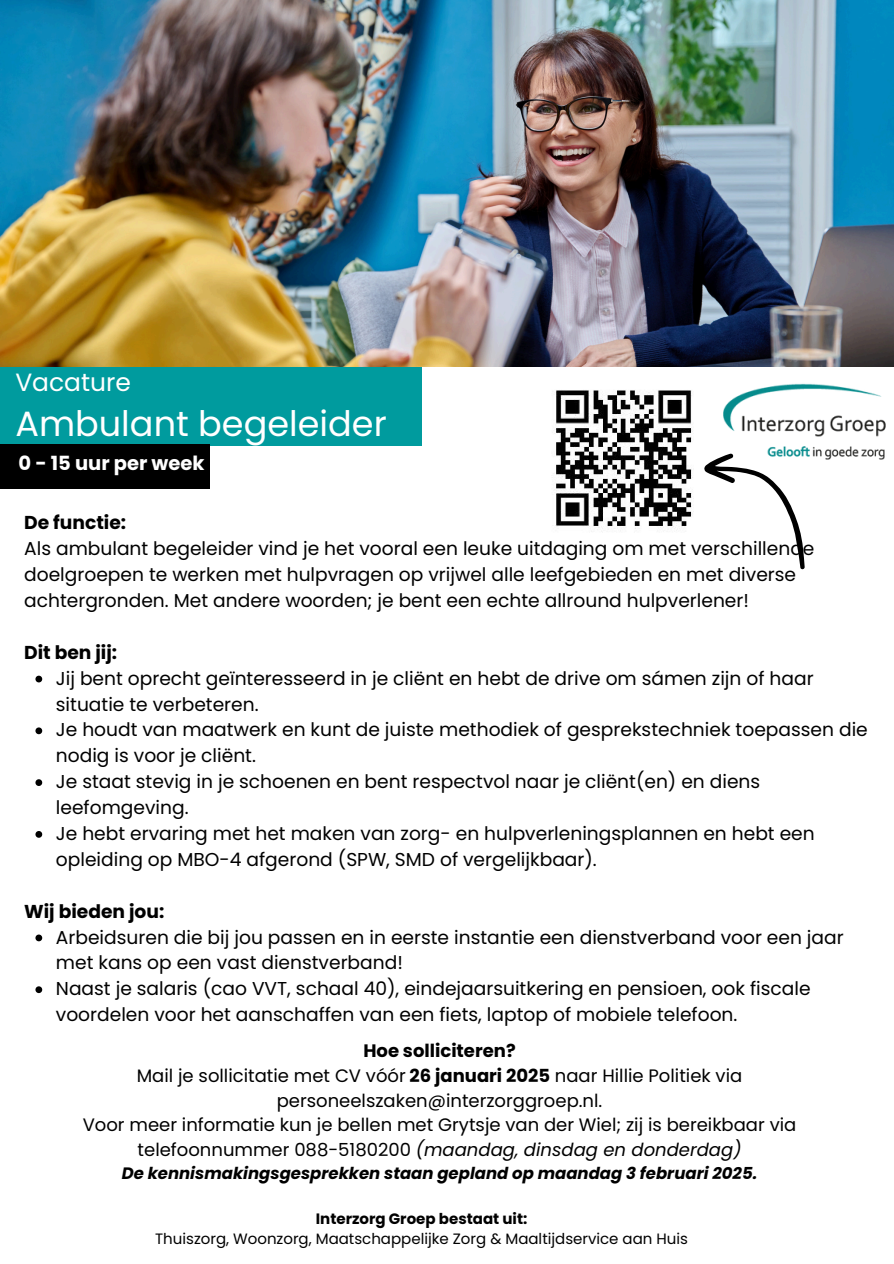
<style>
.page{position:relative;width:894px;height:1264px;background:#fff}
.page>*{position:absolute;margin:0;border:0;box-sizing:border-box;transform-origin:0 0}
.t1{font:35.1px "Poppins";color:#fff}
.t2{font:24.9px "Poppins";color:#fff}
.t3{font:700 19.5px "Poppins";color:#fff}
.t4{font:18.6px/25.8px "Poppins";color:#000}
.t5{font:700 18.6px "Poppins";color:#000}
.t6{font:18px/24.8px "Poppins";color:#000;text-align:center}
.t7{font:italic 700 16.5px "Poppins";color:#000}
.t8{font:15px "Poppins";color:#000}
.t9{font:700 15px "Poppins";color:#000}
.s1{font-weight:700}
.s2{font-style:italic}
</style>
<div class="page">
<div style="left:0;top:362px;width:421px;height:83px;background:#009b9e"></div>
<div style="left:0;top:444px;width:210px;height:45px;background:#000"></div>
<img style="left:723px;top:383px;width:163px;height:77px">
<img style="left:552px;top:390px;width:142px;height:142px">
<svg style="left:704px;top:453px;width:100px;height:116px"></svg>
<img style="left:0;top:0;width:893px;height:367px">
<svg style="left:35px;top:675px;width:7px;height:7px"></svg>
<svg style="left:35px;top:727px;width:7px;height:7px"></svg>
<svg style="left:35px;top:779px;width:7px;height:7px"></svg>
<svg style="left:35px;top:831px;width:7px;height:6px"></svg>
<svg style="left:35px;top:934px;width:7px;height:7px"></svg>
<svg style="left:35px;top:986px;width:7px;height:7px"></svg>
<p class="t2" style="left:15px;top:364px;width:117px">Vacature</p>
<p class="t1" style="left:15px;top:399px;width:373px">Ambulant begeleider</p>
<p class="t3" style="left:19px;top:450px;width:187px">0 - 15 uur per week</p>
<p class="t4" style="left:24px;top:510px;width:791px"><span class="s1">De functie:<br></span>Als ambulant begeleider vind je het vooral een leuke uitdaging om met verschillende doelgroepen te werken met hulpvragen op vrijwel alle leefgebieden en met diverse achtergronden. Met andere woorden; je bent een echte allround hulpverlener!</p>
<p class="t5" style="left:24px;top:639px;width:94px">Dit ben jij:</p>
<h1 class="t4" style="left:56px;top:665px;width:759px">Jij bent oprecht geïnteresseerd in je cliënt en hebt de drive om sámen zijn of haar situatie te verbeteren.</h1>
<p class="t4" style="left:56px;top:717px;width:813px">Je houdt van maatwerk en kunt de juiste methodiek of gesprekstechniek toepassen die nodig is voor je cliënt.</p>
<h2 class="t4" style="left:56px;top:768px;width:705px">Je staat stevig in je schoenen en bent respectvol naar je cliënt(en) en diens leefomgeving.</h2>
<p class="t4" style="left:56px;top:820px;width:760px">Je hebt ervaring met het maken van zorg- en hulpverleningsplannen en hebt een opleiding op MBO-4 afgerond (SPW, SMD of vergelijkbaar).</p>
<h3 class="t5" style="left:24px;top:898px;width:141px">Wij bieden jou:</h3>
<h2 class="t4" style="left:56px;top:924px;width:789px">Arbeidsuren die bij jou passen en in eerste instantie een dienstverband voor een jaar met kans op een vast dienstverband!</h2>
<p class="t4" style="left:56px;top:975px;width:756px">Naast je salaris (cao VVT, schaal 40), eindejaarsuitkering en pensioen, ook fiscale voordelen voor het aanschaffen van een fiets, laptop of mobiele telefoon.</p>
<p class="t6" style="left:83px;top:1038px;width:715px"><span class="s1">Hoe solliciteren?<br></span>Mail je sollicitatie met CV vóór <span class="s1">26 januari 2025</span> naar Hillie Politiek via personeelszaken@interzorggroep.nl.<br>Voor meer informatie kun je bellen met Grytsje van der Wiel; zij is bereikbaar via telefoonnummer 088-5180200 <span class="s2">(maandag, dinsdag en donderdag)</span></p>
<p class="t7" style="left:122px;top:1161px;width:637px">De kennismakingsgesprekken staan gepland op maandag 3 februari 2025.</p>
<h2 class="t9" style="left:316px;top:1207px;width:213px">Interzorg Groep bestaat uit:</h2>
<p class="t8" style="left:155px;top:1228px;width:534px">Thuiszorg, Woonzorg, Maatschappelijke Zorg &amp; Maaltijdservice aan Huis</p>
</div>
